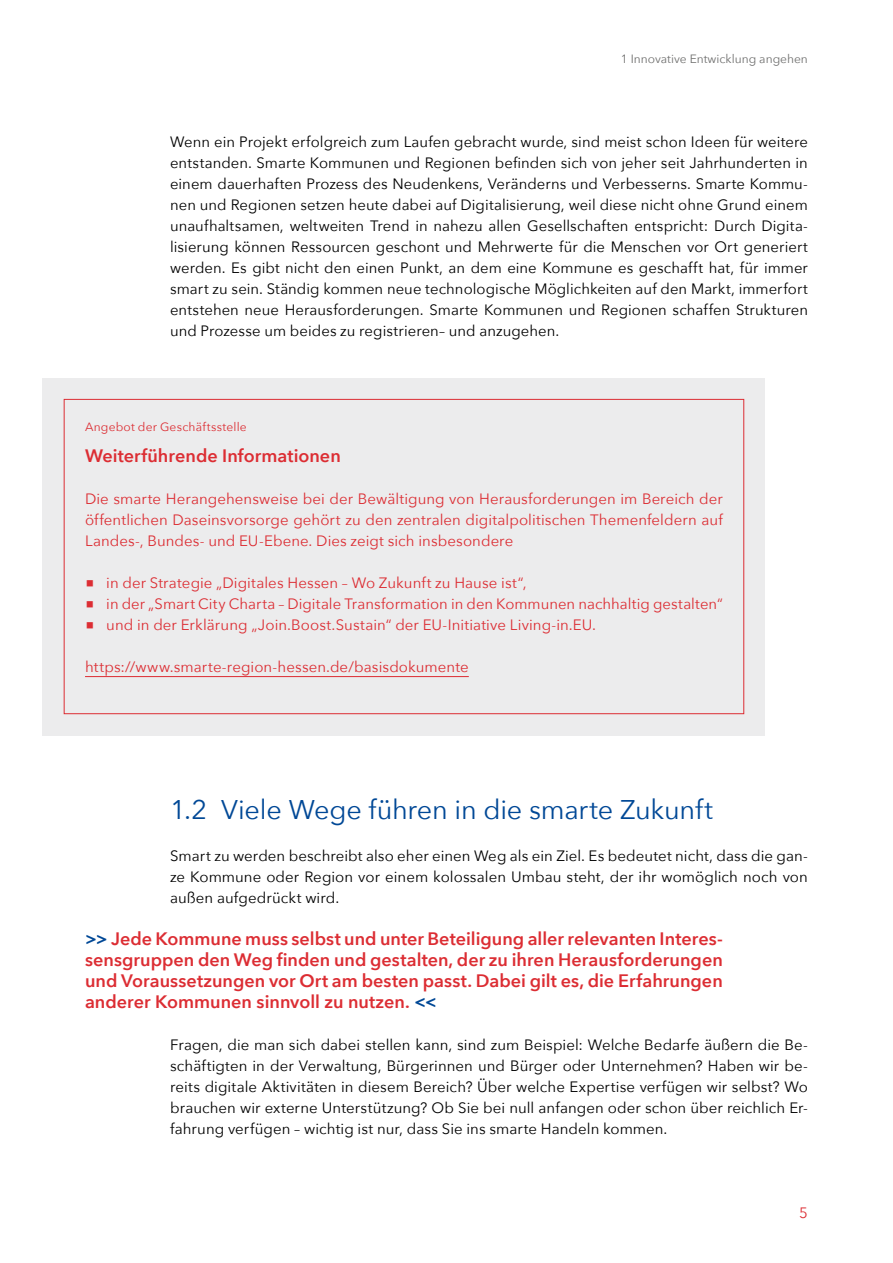
<style>
.page{position:relative;width:893px;height:1263px;background:#fff}
.page>*{position:absolute;margin:0;border:0;box-sizing:border-box;transform-origin:0 0}
.Inhalt_Headline_02{font:27px "Avenir Next";letter-spacing:-.01em;color:#004896}
.Inhalt_AdG_H3{font:600 18px/21px "Avenir Next";color:#dc2d33;text-align:justify}
.Inhalt_Fließtext{font:15px/21px "Avenir Next";letter-spacing:.005em;color:#000;text-align:justify}
.Inhalt_AdG_Copy{font:15px/21px "Avenir Next";letter-spacing:.005em;color:#dc2d33;text-align:justify}
.Inhalt_AdG_Hyperlink{font:15px "Avenir Next";letter-spacing:.005em;color:#dc2d33}
.t1{font:12px "Avenir Next";color:#6f6f6e}
.Inhalt_AdG_H3-2{font:12px "Avenir Next";letter-spacing:.015em;color:#dc2d33}
.s1{color:#004896}
</style>
<div class="page">
<div style="left:43px;top:378px;width:722px;height:357px;background:#ececed"></div>
<div style="left:63px;top:399px;width:681px;height:315px;background:#ececed"></div>
<hr style="left:85px;top:676px;width:384px;height:1px;background:#dc2d33">
<svg style="left:87px;top:580px;width:6px;height:6px"></svg>
<svg style="left:87px;top:601px;width:6px;height:6px"></svg>
<svg style="left:87px;top:622px;width:6px;height:6px"></svg>
<p class="t1" style="left:621px;top:49px;width:189px">1 Innovative Entwicklung angehen</p>
<p class="Inhalt_Fließtext" style="left:170px;top:131px;width:639px">Wenn ein Projekt erfolgreich zum Laufen gebracht wurde, sind meist schon Ideen für weitere entstanden. Smarte Kommunen und Regionen befinden sich von jeher seit Jahrhunderten in einem dauerhaften Prozess des Neudenkens, Veränderns und Verbesserns. Smarte Kommu&shy;nen und Regionen setzen heute dabei auf Digitalisierung, weil diese nicht ohne Grund einem unaufhaltsamen, weltweiten Trend in nahezu allen Gesellschaften entspricht: Durch Digita&shy;lisierung können Ressourcen geschont und Mehrwerte für die Menschen vor Ort generiert werden. Es gibt nicht den einen Punkt, an dem eine Kommune es geschafft hat, für immer smart zu sein. Ständig kommen neue technologische Möglichkeiten auf den Markt, immerfort entstehen neue Herausforderungen. Smarte Kommunen und Regionen schaffen Strukturen und Prozesse um beides zu registrieren– und anzugehen.</p>
<h3 class="Inhalt_AdG_H3-2" style="left:85px;top:416px;width:163px">Angebot der Geschäftsstelle</h3>
<h3 class="Inhalt_AdG_H3" style="left:85px;top:445px;width:257px">Weiterführende Informationen</h3>
<p class="Inhalt_AdG_Copy" style="left:85px;top:488px;width:639px">Die smarte Herangehensweise bei der Bewältigung von Herausforderungen im Bereich der öffentlichen Daseinsvorsorge gehört zu den zentralen digitalpolitischen Themenfeldern auf Landes-, Bundes- und EU-Ebene. Dies zeigt sich insbesondere</p>
<p class="Inhalt_AdG_Copy" style="left:106px;top:572px;width:422px">in der Strategie „Digitales Hessen – Wo Zukunft zu Hause ist“,</p>
<p class="Inhalt_AdG_Copy" style="left:106px;top:593px;width:618px">in der „Smart City Charta – Digitale Transformation in den Kommunen nachhaltig gestalten“</p>
<p class="Inhalt_AdG_Copy" style="left:106px;top:614px;width:491px">und in der Erklärung „Join.Boost.Sustain“ der EU-Initiative Living-in.EU.</p>
<p class="Inhalt_AdG_Hyperlink" style="left:85px;top:654px;width:385px">https://www.smarte-region-hessen.de/basisdokumente</p>
<h2 class="Inhalt_Headline_02" style="left:170px;top:787px;width:544px">1.2 Viele Wege führen in die smarte Zukunft</h2>
<p class="Inhalt_Fließtext" style="left:170px;top:845px;width:639px">Smart zu werden beschreibt also eher einen Weg als ein Ziel. Es bedeutet nicht, dass die gan&shy;ze Kommune oder Region vor einem kolossalen Umbau steht, der ihr womöglich noch von außen aufgedrückt wird.</p>
<p class="Inhalt_AdG_H3" style="left:85px;top:928px;width:639px"><span class="s1">&gt;&gt;</span> Jede Kommune muss selbst und unter Beteiligung aller relevanten Interes&shy;sensgruppen den Weg finden und gestalten, der zu ihren Herausforderungen und Voraussetzungen vor Ort am besten passt. Dabei gilt es, die Erfahrungen anderer Kommunen sinnvoll zu nutzen. <span class="s1">&lt;&lt;</span></p>
<p class="Inhalt_Fließtext" style="left:170px;top:1034px;width:639px">Fragen, die man sich dabei stellen kann, sind zum Beispiel: Welche Bedarfe äußern die Be&shy;schäftigten in der Verwaltung, Bürgerinnen und Bürger oder Unternehmen? Haben wir be&shy;reits digitale Aktivitäten in diesem Bereich? Über welche Expertise verfügen wir selbst? Wo brauchen wir externe Unterstützung? Ob Sie bei null anfangen oder schon über reichlich Er&shy;fahrung verfügen – wichtig ist nur, dass Sie ins smarte Handeln kommen.</p>
<p class="Inhalt_AdG_Copy" style="left:799px;top:1202px;width:10px">5</p>
</div>
